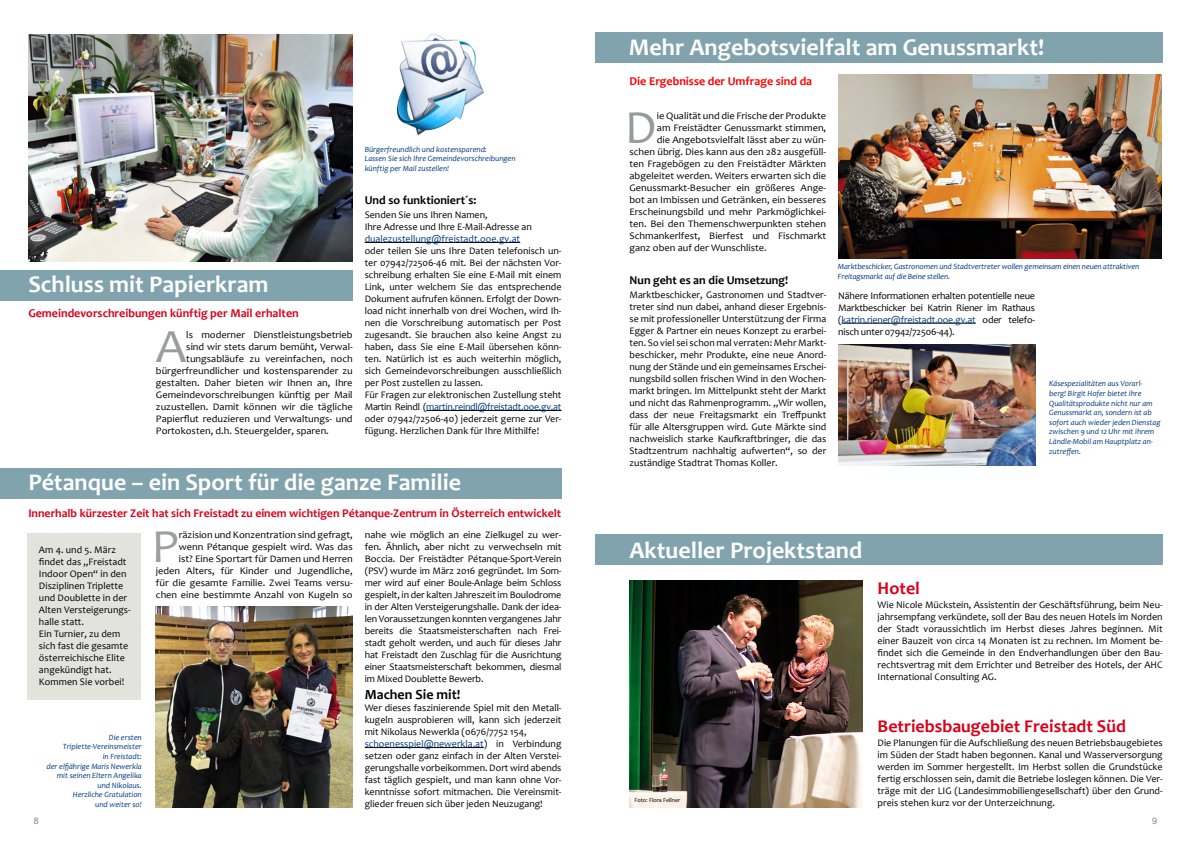
<style>
.page{position:relative;width:1191px;height:842px;background:#fff}
.page>*{position:absolute;margin:0;border:0;box-sizing:border-box;transform-origin:0 0}
.t1{font:47.8px "Candara";color:#9a9c9d;scale:1.04 1}
.t2{font:47.8px "Candara";color:#9c9e9f;scale:1.04 1}
.t3{font:47.8px "Candara";color:#98999b;scale:1.04 1}
.t4{font:700 24px "Candara";color:#fff}
.t5{font:700 18px "Candara";color:#da001a}
.t6{font:700 14px "Candara";color:#000}
.t7{font:700 12px "Candara";color:#da001a}
.t8{font:700 12px "Candara";color:#000}
.t9{font:700 12px "Candara";color:#f00}
.t10{font:700 11.8px "Candara";color:#da001a}
.t11{font:10px/12px "Candara";color:#000}
.t12{font:10px/12px "Candara";color:#000;text-align:right;scale:1.04 1}
.t13{font:10px "Candara";color:#003882}
.t14{font:9px "Arial";color:#87888a}
.t15{font:italic 8px/9.6px "Candara";color:#003882}
.t16{font:6px "Candara";color:#000}
.s1{color:#003882}
</style>
<div class="page">
<div style="left:595px;top:33px;width:567px;height:30px;background:#80a3ae"></div>
<div style="left:0;top:270px;width:353px;height:30px;background:#80a3ae"></div>
<img style="left:28px;top:34px;width:325px;height:227px">
<hr style="left:365px;top:242px;width:155px;height:1px;background:#000">
<hr style="left:426px;top:410px;width:135px;height:1px;background:#000">
<img style="left:397px;top:34px;width:86px;height:101px">
<img style="left:156px;top:607px;width:197px;height:201px">
<div style="left:0;top:468px;width:561px;height:30px;background:#80a3ae"></div>
<hr style="left:365px;top:747px;width:119px;height:1px;background:#000">
<img style="left:838px;top:75px;width:323px;height:184px">
<hr style="left:841px;top:323px;width:134px;height:1px;background:#000">
<img style="left:838px;top:344px;width:197px;height:122px">
<img style="left:629px;top:580px;width:233px;height:228px">
<div style="left:595px;top:534px;width:567px;height:31px;background:#80a3ae"></div>
<div style="left:28px;top:534px;width:113px;height:166px;background:#e3e3dd"></div>
<h2 class="t4" style="left:629px;top:33px;width:417px">Mehr Angebotsvielfalt am Genussmarkt!</h2>
<h2 class="t4" style="left:28px;top:270px;width:242px">Schluss mit Papierkram</h2>
<h1 class="t1" style="left:156px;top:318px;width:31px">A</h1>
<p class="t12" style="left:186px;top:329px;width:161px">ls moderner Dienstleistungsbetrieb</p>
<p class="t7" style="left:28px;top:306px;width:272px">Gemeindevorschreibungen künftig per Mail erhalten</p>
<p class="t12" style="left:186px;top:341px;width:161px">sind wir stets darum bemüht, Verwal-</p>
<p class="t12" style="left:186px;top:353px;width:161px">tungsabläufe zu vereinfachen, noch</p>
<p class="t12" style="left:156px;top:365px;width:191px">bürgerfreundlicher und kostensparender zu</p>
<p class="t12" style="left:156px;top:377px;width:191px">gestalten. Daher bieten wir Ihnen an, Ihre</p>
<p class="t12" style="left:156px;top:389px;width:191px">Gemeindevorschreibungen künftig per Mail</p>
<p class="t12" style="left:156px;top:401px;width:191px">zuzustellen. Damit können wir die tägliche</p>
<p class="t12" style="left:156px;top:413px;width:191px">Papierflut reduzieren und Verwaltungs- und</p>
<p class="t12" style="left:156px;top:425px;width:168px">Portokosten, d.h. Steuergelder, sparen.</p>
<p class="t15" style="left:365px;top:144px;width:152px">Bürgerfreundlich und kostensparend:<br>Lassen Sie sich Ihre Gemeindevorschreibungen künftig per Mail zustellen!</p>
<p class="t8" style="left:365px;top:193px;width:113px">Und so funktioniert´s:</p>
<p class="t11" style="left:365px;top:209px;width:169px">Senden Sie uns Ihren Namen,<br>Ihre Adresse und Ihre E-Mail-Adresse an</p>
<p class="t13" style="left:365px;top:232px;width:157px">dualezustellung@freistadt.ooe.gv.at</p>
<p class="t11" style="left:365px;top:245px;width:198px">oder teilen Sie uns Ihre Daten telefonisch un&shy;ter 07942/72506-46 mit. Bei der nächsten Vor&shy;schreibung erhalten Sie eine E-Mail mit einem Link, unter welchem Sie das entsprechende Dokument aufrufen können. Erfolgt der Down&shy;load nicht innerhalb von drei Wochen, wird Ih&shy;nen die Vorschreibung automatisch per Post zugesandt. Sie brauchen also keine Angst zu haben, dass Sie eine E-Mail übersehen könn&shy;ten. Natürlich ist es auch weiterhin möglich, sich Gemeindevorschreibungen ausschließlich per Post zustellen zu lassen.<br>Für Fragen zur elektronischen Zustellung steht Martin Reindl (<span class="s1">martin.reindl@freistadt.ooe.gv.at </span>oder 07942/72506-40) jederzeit gerne zur Ver&shy;fügung. Herzlichen Dank für Ihre Mithilfe!</p>
<h2 class="t4" style="left:28px;top:468px;width:434px">Pétanque – ein Sport für die ganze Familie</h2>
<h1 class="t2" style="left:151px;top:518px;width:28px">P</h1>
<p class="t10" style="left:28px;top:506px;width:534px">Innerhalb kürzester Zeit hat sich Freistadt zu einem wichtigen Pétanque-Zentrum in Österreich entwickelt</p>
<p class="t12" style="left:156px;top:529px;width:191px">räzision und Konzentration sind gefragt, wenn Pétanque gespielt wird. Was das<br>ist? Eine Sportart für Damen und Herren jeden Alters, für Kinder und Jugendliche, für die gesamte Familie. Zwei Teams versu&shy;chen eine bestimmte Anzahl von Kugeln so</p>
<p class="t12" style="left:365px;top:529px;width:191px;text-align:justify">nahe wie möglich an eine Zielkugel zu wer&shy;fen. Ähnlich, aber nicht zu verwechseln mit Boccia. Der Freistädter Pétanque-Sport-Verein (PSV) wurde im März 2016 gegründet. Im Som&shy;mer wird auf einer Boule-Anlage beim Schloss gespielt, in der kalten Jahreszeit im Boulodrome in der Alten Versteigerungshalle. Dank der idea&shy;len Voraussetzungen konnten vergangenes Jahr bereits die Staatsmeisterschaften nach Frei&shy;stadt geholt werden, und auch für dieses Jahr hat Freistadt den Zuschlag für die Ausrichtung einer Staatsmeisterschaft bekommen, diesmal im Mixed Doublette Bewerb.</p>
<h3 class="t6" style="left:365px;top:686px;width:97px">Machen Sie mit!</h3>
<p class="t11" style="left:365px;top:702px;width:198px">Wer dieses faszinierende Spiel mit den Metall&shy;kugeln ausprobieren will, kann sich jederzeit mit Nikolaus Newerkla (0676/7752 154, <span class="s1">schoenesspiel@newerkla.at</span>) in Verbindung setzen oder ganz einfach in der Alten Verstei&shy;gerungshalle vorbeikommen. Dort wird abends fast täglich gespielt, und man kann ohne Vor&shy;kenntnisse sofort mitmachen. Die Vereinsmit&shy;glieder freuen sich über jeden Neuzugang!</p>
<p class="t11" style="left:39px;top:544px;width:93px">Am 4. und 5. März findet das „Freistadt<br>Indoor Open“ in den<br>Disziplinen Triplette und Doublette in der<br>Alten Versteigerungs&shy;halle statt.<br>Ein Turnier, zu dem sich fast die gesamte österreichische Elite angekündigt hat.<br>Kommen Sie vorbei!</p>
<p class="t15" style="left:47px;top:732px;width:97px;text-align:right">Die ersten<br>Triplette-Vereinsmeister<br>in Freistadt:<br>der elfjährige Maris Newerkla mit seinen Eltern Angelika und Nikolaus.<br>Herzliche Gratulation<br>und weiter so!</p>
<p class="t9" style="left:629px;top:74px;width:184px">Die Ergebnisse der Umfrage sind da</p>
<h1 class="t3" style="left:625px;top:98px;width:32px">D</h1>
<p class="t12" style="left:657px;top:109px;width:164px">ie Qualität und die Frische der Produkte</p>
<p class="t12" style="left:657px;top:121px;width:164px">am Freistädter Genussmarkt stimmen,</p>
<p class="t12" style="left:657px;top:133px;width:164px">die Angebotsvielfalt lässt aber zu wün-</p>
<p class="t12" style="left:629px;top:145px;width:191px">schen übrig. Dies kann aus den 282 ausgefüll-</p>
<p class="t12" style="left:629px;top:157px;width:191px">ten Fragebögen zu den Freistädter Märkten</p>
<p class="t12" style="left:629px;top:169px;width:191px">abgeleitet werden. Weiters erwarten sich die</p>
<p class="t12" style="left:629px;top:181px;width:191px">Genussmarkt-Besucher ein größeres Ange-</p>
<p class="t12" style="left:629px;top:193px;width:191px">bot an Imbissen und Getränken, ein besseres</p>
<p class="t12" style="left:629px;top:205px;width:191px">Erscheinungsbild und mehr Parkmöglichkei-</p>
<p class="t12" style="left:629px;top:217px;width:191px">ten. Bei den Themenschwerpunkten stehen</p>
<p class="t12" style="left:629px;top:229px;width:191px">Schmankerlfest, Bierfest und Fischmarkt</p>
<p class="t12" style="left:629px;top:241px;width:133px">ganz oben auf der Wunschliste.</p>
<p class="t8" style="left:629px;top:273px;width:160px">Nun geht es an die Umsetzung!</p>
<p class="t11" style="left:629px;top:289px;width:198px;text-align:justify">Marktbeschicker, Gastronomen und Stadtver&shy;treter sind nun dabei, anhand dieser Ergebnis&shy;se mit professioneller Unterstützung der Firma Egger &amp; Partner ein neues Konzept zu erarbei&shy;ten. So viel sei schon mal verraten: Mehr Markt&shy;beschicker, mehr Produkte, eine neue Anord&shy;nung der Stände und ein gemeinsames Erschei&shy;nungsbild sollen frischen Wind in den Wochen&shy;markt bringen. Im Mittelpunkt steht der Markt und nicht das Rahmenprogramm. „Wir wollen, dass der neue Freitagsmarkt ein Treffpunkt für alle Altersgruppen wird. Gute Märkte sind nachweislich starke Kaufkraftbringer, die das Stadtzentrum nachhaltig aufwerten“, so der zuständige Stadtrat Thomas Koller.</p>
<p class="t11" style="left:838px;top:289px;width:198px;text-align:justify">Nähere Informationen erhalten potentielle neue Marktbeschicker bei Katrin Riener im Rathaus (<span class="s1">katrin.riener@freistadt.ooe.gv.at</span> oder telefo&shy;nisch unter 07942/72506-44).</p>
<p class="t15" style="left:838px;top:262px;width:303px">Marktbeschicker, Gastronomen und Stadtvertreter wollen gemeinsam einen neuen attraktiven<br>Freitagsmarkt auf die Beine stellen.</p>
<p class="t15" style="left:1049px;top:379px;width:113px">Käsespezialitäten aus Vorarl&shy;berg! Birgit Hofer bietet ihre<br>Qualitätsprodukte nicht nur am<br>Genussmarkt an, sondern ist ab sofort auch wieder jeden Dienstag zwischen 9 und 12 Uhr mit ihrem<br>Ländle-Mobil am Hauptplatz an&shy;zutreffen.</p>
<h2 class="t4" style="left:629px;top:536px;width:234px">Aktueller Projektstand</h2>
<p class="t16" style="left:634px;top:797px;width:47px">Foto: Flora Fellner</p>
<h3 class="t5" style="left:877px;top:577px;width:44px">Hotel</h3>
<p class="t11" style="left:877px;top:598px;width:286px;text-align:justify">Wie Nicole Mückstein, Assistentin der Geschäftsführung, beim Neu&shy;jahrsempfang verkündete, soll der Bau des neuen Hotels im Norden der Stadt voraussichtlich im Herbst dieses Jahres beginnen. Mit einer Bauzeit von circa 14 Monaten ist zu rechnen. Im Moment be&shy;findet sich die Gemeinde in den Endverhandlungen über den Bau&shy;rechtsvertrag mit dem Errichter und Betreiber des Hotels, der AHC International Consulting AG.</p>
<h3 class="t5" style="left:877px;top:716px;width:250px">Betriebsbaugebiet Freistadt Süd</h3>
<p class="t11" style="left:877px;top:737px;width:286px;text-align:justify">Die Planungen für die Aufschließung des neuen Betriebsbaugebietes im Süden der Stadt haben begonnen. Kanal und Wasserversorgung werden im Sommer hergestellt. Im Herbst sollen die Grundstücke fertig erschlossen sein, damit die Betriebe loslegen können. Die Ver&shy;träge mit der LIG (Landesimmobiliengesellschaft) über den Grund&shy;preis stehen kurz vor der Unterzeichnung.</p>
<p class="t14" style="left:34px;top:815px;width:7px">8</p>
<p class="t14" style="left:1152px;top:815px;width:7px">9</p>
</div>
